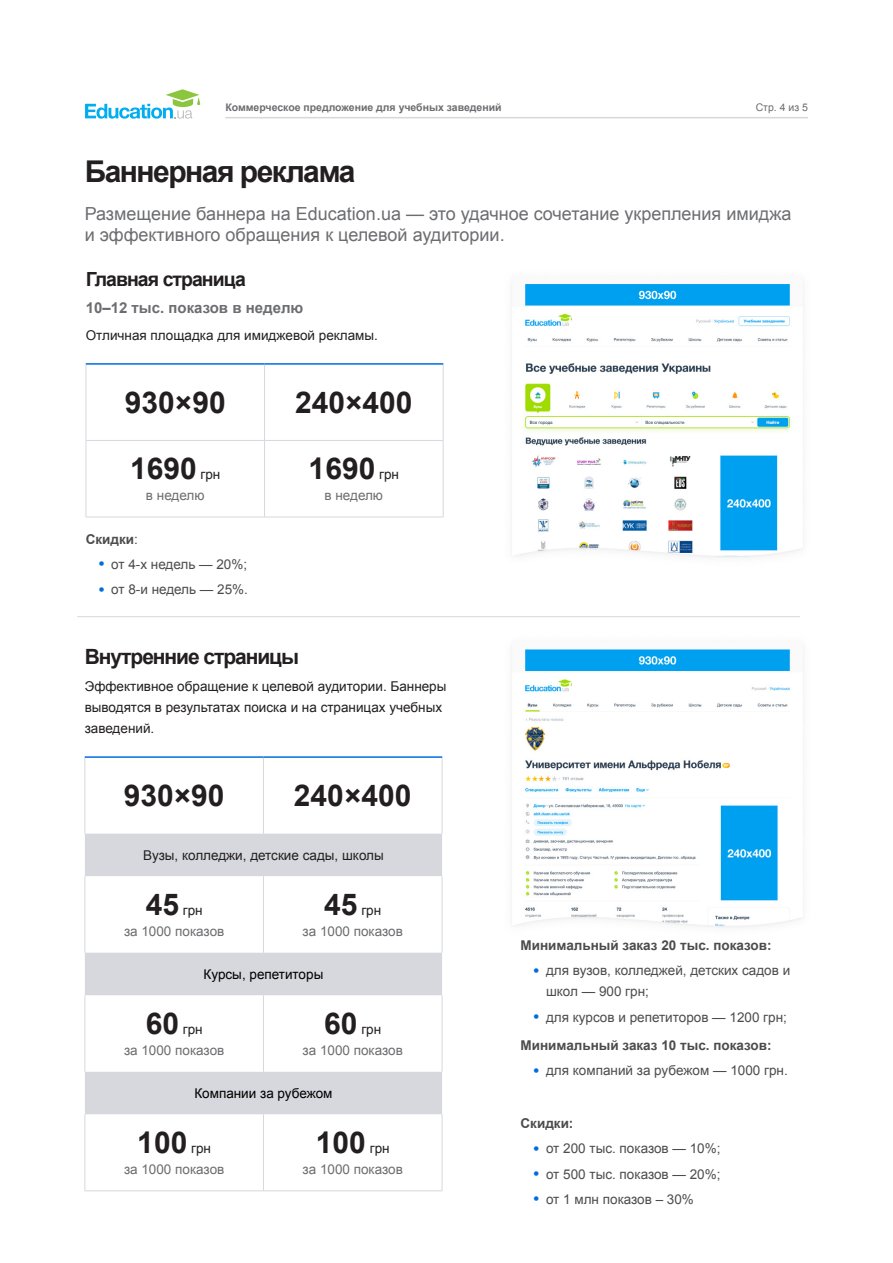
<style>
.page{position:relative;width:893px;height:1263px;background:#fff}
.page>*{position:absolute;margin:0;border:0;box-sizing:border-box;transform-origin:0 0}
.Big_1{font:700 30px "Arial";color:#231f20}
.Big_1-2{font:700 30px "Arial";letter-spacing:-.05em;color:#231f20}
.t1{font:700 21px "Arial";letter-spacing:-.05em;color:#231f20}
.Big3{font:700 19.5px "Arial";letter-spacing:-.05em;color:#231f20}
.Intro{font:18px/21px "Arial";color:#6c6d70}
.t2{font:700 15px "Arial";color:#6c6d70}
.t3{font:13.5px/21px "Arial";color:#4c4c4c}
.t4{font:13.5px/21px "Arial";color:#231f20}
.t5{font:13.5px/21px "Arial";color:#6c6d70}
.Скидки{font:700 13.5px "Arial";color:#4c4c4c}
.t6{font:13.5px "Arial";color:#000}
.Список{font:700 13.5px "Arial";color:#4c4c4c}
.t7{font:700 10.5px "Arial";color:#6c6d70}
.t8{font:10.5px "Arial";color:#6c6d70}
.s1{color:#231f20}
.s2{font-weight:400}
.s3{font-size:18px;color:#006ddd}
</style>
<div class="page">
<hr style="left:225px;top:117px;width:583px;height:1px;background:#d6d8dd">
<svg style="left:85px;top:89px;width:115px;height:30px"></svg>
<img style="left:515px;top:284px;width:287px;height:274px">
<img style="left:515px;top:649px;width:286px;height:279px">
<hr style="left:86px;top:365px;width:1px;height:75px;background:#d6d8dd">
<hr style="left:264px;top:365px;width:1px;height:75px;background:#d6d8dd">
<hr style="left:443px;top:365px;width:1px;height:75px;background:#d6d8dd">
<hr style="left:86px;top:363px;width:179px;height:2px;background:#006ddd">
<hr style="left:265px;top:363px;width:178px;height:2px;background:#006ddd">
<hr style="left:86px;top:440px;width:179px;height:1px;background:#d6d8dd">
<hr style="left:86px;top:441px;width:1px;height:76px;background:#d6d8dd">
<hr style="left:265px;top:440px;width:178px;height:1px;background:#d6d8dd">
<hr style="left:264px;top:441px;width:1px;height:76px;background:#d6d8dd">
<hr style="left:443px;top:441px;width:1px;height:76px;background:#d6d8dd">
<hr style="left:86px;top:517px;width:179px;height:1px;background:#d6d8dd">
<hr style="left:265px;top:517px;width:178px;height:1px;background:#d6d8dd">
<svg style="left:85px;top:834px;width:357px;height:280px"></svg>
<hr style="left:85px;top:1114px;width:1px;height:77px;background:#d6d8dd">
<hr style="left:263px;top:1114px;width:1px;height:77px;background:#d6d8dd">
<hr style="left:442px;top:1114px;width:1px;height:77px;background:#d6d8dd">
<hr style="left:85px;top:1190px;width:178px;height:1px;background:#d6d8dd">
<hr style="left:263px;top:1190px;width:179px;height:1px;background:#d6d8dd">
<hr style="left:85px;top:758px;width:1px;height:76px;background:#d6d8dd">
<hr style="left:263px;top:758px;width:1px;height:76px;background:#d6d8dd">
<hr style="left:442px;top:758px;width:1px;height:76px;background:#d6d8dd">
<hr style="left:85px;top:876px;width:1px;height:77px;background:#d6d8dd">
<hr style="left:263px;top:876px;width:1px;height:77px;background:#d6d8dd">
<hr style="left:442px;top:876px;width:1px;height:77px;background:#d6d8dd">
<hr style="left:85px;top:995px;width:1px;height:77px;background:#d6d8dd">
<hr style="left:263px;top:995px;width:1px;height:77px;background:#d6d8dd">
<hr style="left:442px;top:995px;width:1px;height:77px;background:#d6d8dd">
<hr style="left:85px;top:756px;width:178px;height:2px;background:#006ddd">
<hr style="left:263px;top:756px;width:179px;height:2px;background:#006ddd">
<hr style="left:77px;top:616px;width:723px;height:1px;background:#d6d8dd">
<p class="t7" style="left:225px;top:100px;width:278px">Коммерческое предложение для учебных заведений</p>
<p class="t8" style="left:756px;top:100px;width:54px">Стр. 4 из 5</p>
<p class="Big_1-2" style="left:85px;top:152px;width:272px">Баннерная реклама</p>
<p class="Intro" style="left:85px;top:203px;width:708px">Размещение баннера на Education.ua — это удачное сочетание укрепления имиджа и эффективного обращения к целевой аудитории.</p>
<p class="Big3" style="left:86px;top:266px;width:162px">Главная страница</p>
<p class="t2" style="left:86px;top:298px;width:219px">10–12 тыс. показов в неделю</p>
<p class="t4" style="left:86px;top:325px;width:294px">Отличная площадка для имиджевой рекламы.</p>
<p class="Big_1" style="left:125px;top:383px;width:102px">930×90</p>
<p class="Big_1" style="left:295px;top:383px;width:119px">240×400</p>
<p class="Big_1" style="left:130px;top:449px;width:68px">1690</p>
<p class="t5" style="left:146px;top:464px;width:76px;text-indent:55px"><span class="s1">грн </span>в неделю</p>
<p class="Скидки" style="left:86px;top:530px;width:54px">Скидки<span class="s2">:</span></p>
<p class="t3" style="left:99px;top:554px;width:150px"><span class="s3">•</span> от 4-х недель — 20%;</p>
<p class="t3" style="left:99px;top:579px;width:151px"><span class="s3">•</span> от 8-и недель — 25%.</p>
<p class="Big_1" style="left:309px;top:449px;width:68px">1690</p>
<p class="t5" style="left:325px;top:464px;width:76px;text-indent:55px"><span class="s1">грн </span>в неделю</p>
<p class="t1" style="left:85px;top:643px;width:216px">Внутренние страницы</p>
<p class="t4" style="left:85px;top:676px;width:363px">Эффективное обращение к целевой аудитории. Баннеры выводятся в результатах поиска и на страницах учебных заведений.</p>
<p class="Big_1" style="left:124px;top:776px;width:102px">930×90</p>
<p class="Big_1" style="left:294px;top:776px;width:119px">240×400</p>
<p class="t4" style="left:143px;top:845px;width:242px">Вузы, колледжи, детские сады, школы</p>
<p class="Big_1" style="left:146px;top:884px;width:35px">45</p>
<p class="Big_1" style="left:324px;top:884px;width:35px">45</p>
<p class="t5" style="left:124px;top:900px;width:102px;text-indent:59px"><span class="s1">грн<br></span>за 1000 показов</p>
<p class="t5" style="left:303px;top:900px;width:102px;text-indent:59px"><span class="s1">грн<br></span>за 1000 показов</p>
<p class="t6" style="left:204px;top:965px;width:121px">Курсы, репетиторы</p>
<p class="Big_1" style="left:146px;top:1003px;width:35px">60</p>
<p class="Big_1" style="left:324px;top:1003px;width:35px">60</p>
<p class="t5" style="left:124px;top:1019px;width:102px;text-indent:59px"><span class="s1">грн<br></span>за 1000 показов</p>
<p class="t5" style="left:303px;top:1019px;width:102px;text-indent:59px"><span class="s1">грн<br></span>за 1000 показов</p>
<p class="t6" style="left:194px;top:1084px;width:140px">Компании за рубежом</p>
<p class="Big_1" style="left:137px;top:1123px;width:52px">100</p>
<p class="t5" style="left:124px;top:1138px;width:102px;text-indent:67px"><span class="s1">грн </span>за 1000 показов</p>
<p class="Big_1" style="left:316px;top:1123px;width:52px">100</p>
<p class="t5" style="left:303px;top:1138px;width:102px;text-indent:67px"><span class="s1">грн </span>за 1000 показов</p>
<p class="Скидки" style="left:521px;top:936px;width:253px">Минимальный заказ 20 тыс. показов:</p>
<p class="t3" style="left:546px;top:960px;width:246px;text-indent:-13px"><span class="s3">•</span> для вузов, колледжей, детских садов и школ — 900 грн;</p>
<p class="t3" style="left:533px;top:1006px;width:255px"><span class="s3">•</span> для курсов и репетиторов — 1200 грн;</p>
<p class="Список" style="left:521px;top:1036px;width:253px">Минимальный заказ 10 тыс. показов:</p>
<p class="t3" style="left:533px;top:1060px;width:256px"><span class="s3">•</span> для компаний за рубежом — 1000 грн.</p>
<p class="Скидки" style="left:521px;top:1114px;width:54px">Скидки:</p>
<p class="t3" style="left:533px;top:1138px;width:189px"><span class="s3">•</span> от 200 тыс. показов — 10%;</p>
<p class="t3" style="left:533px;top:1163px;width:189px"><span class="s3">•</span> от 500 тыс. показов — 20%;</p>
<p class="t3" style="left:533px;top:1189px;width:162px"><span class="s3">•</span> от 1 млн показов – 30%</p>
</div>
